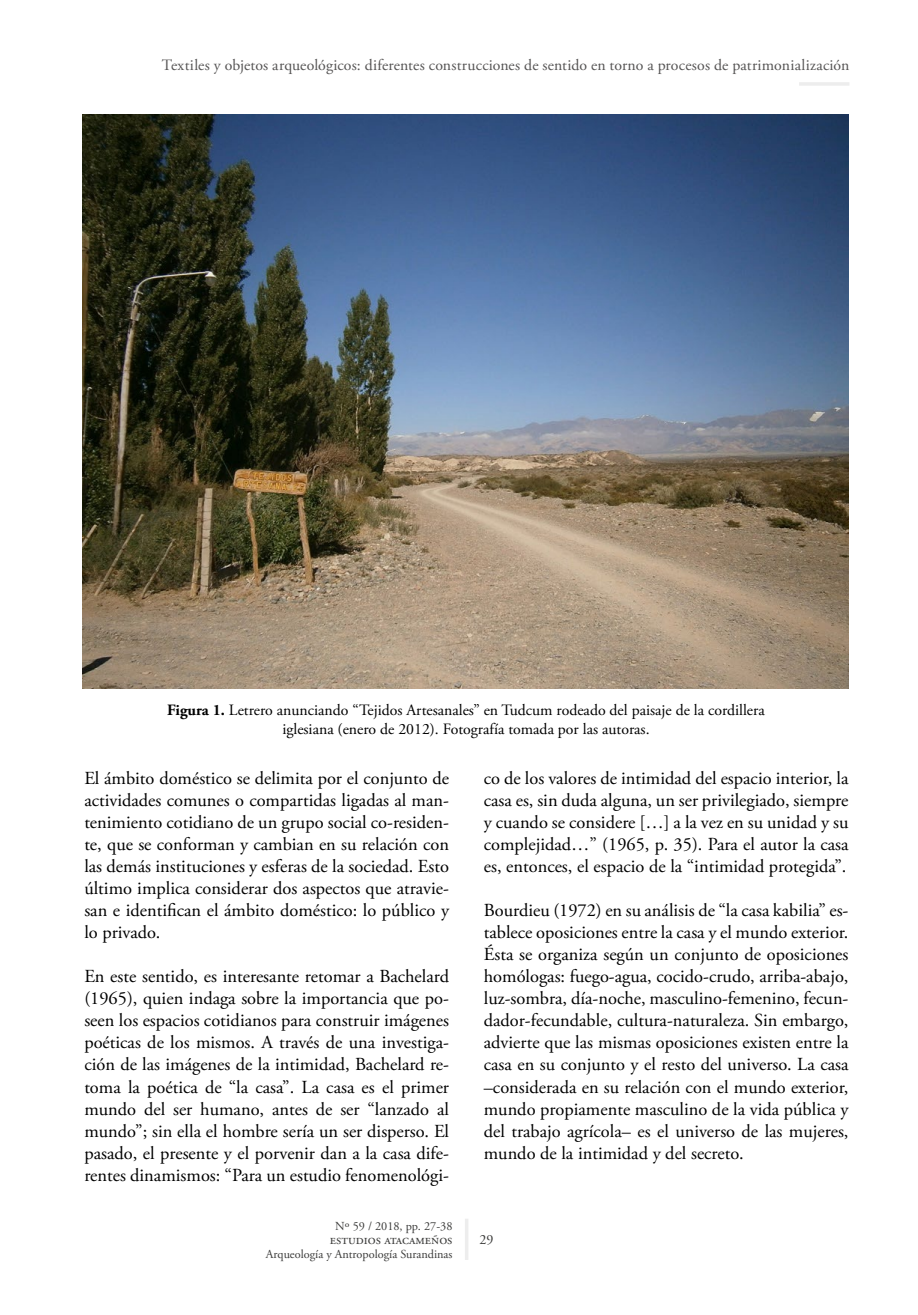
<style>
.page{position:relative;width:918px;height:1315px;background:#fff}
.page>*{position:absolute;margin:0;border:0;box-sizing:border-box;transform-origin:0 0}
.t1{font:18.38px/22.1px "Adobe Garamond Pro";color:#000;text-align:justify}
.t2{font:15.75px/19.2px "Adobe Garamond Pro";color:#000;text-align:center}
.t3{font:15.75px "Adobe Garamond Pro";letter-spacing:.01em;color:#555454}
.t4{font:14px "Adobe Garamond Pro";color:#3c3c3b}
.t5{font:12.25px "Adobe Garamond Pro";color:#3c3c3b}
.s1{font-weight:700}
</style>
<div class="page">
<hr style="left:799px;top:82px;width:50px;height:4px;background:#ededed">
<hr style="left:465px;top:1218px;width:3px;height:42px;background:#ededed">
<img style="left:83px;top:114px;width:765px;height:574px">
<p class="t3" style="left:162px;top:55px;width:689px">Textiles y objetos arqueológicos: diferentes construcciones de sentido en torno a procesos de patrimonialización</p>
<p class="t2" style="left:167px;top:701px;width:599px"><span class="s1">Figura 1.</span> Letrero anunciando “Tejidos Artesanales” en Tudcum rodeado del paisaje de la cordillera iglesiana (enero de 2012). Fotografía tomada por las autoras.</p>
<p class="t1" style="left:84px;top:767px;width:366px">El ámbito doméstico se delimita por el conjunto de actividades comunes o compartidas ligadas al man&shy;tenimiento cotidiano de un grupo social co-residen&shy;te, que se conforman y cambian en su relación con las demás instituciones y esferas de la sociedad. Esto último implica considerar dos aspectos que atravie&shy;san e identifican el ámbito doméstico: lo público y lo privado.</p>
<p class="t1" style="left:84px;top:966px;width:366px">En este sentido, es interesante retomar a Bachelard (1965), quien indaga sobre la importancia que po&shy;seen los espacios cotidianos para construir imágenes poéticas de los mismos. A través de una investiga&shy;ción de las imágenes de la intimidad, Bachelard re&shy;toma la poética de “la casa”. La casa es el primer mundo del ser humano, antes de ser “lanzado al mundo”; sin ella el hombre sería un ser disperso. El pasado, el presente y el porvenir dan a la casa dife&shy;rentes dinamismos: “Para un estudio fenomenológi-</p>
<p class="t5" style="left:335px;top:1218px;width:119px">Nº 59 / 2018, pp. 27-38</p>
<p class="t4" style="left:330px;top:1231px;width:124px">estudios atacameños</p>
<p class="t5" style="left:266px;top:1246px;width:188px">Arqueología y Antropología Surandinas</p>
<p class="t1" style="left:484px;top:767px;width:366px">co de los valores de intimidad del espacio interior, la casa es, sin duda alguna, un ser privilegiado, siempre y cuando se considere […] a la vez en su unidad y su complejidad…” (1965, p. 35). Para el autor la casa es, entonces, el espacio de la “intimidad protegida”.</p>
<p class="t1" style="left:484px;top:900px;width:366px">Bourdieu (1972) en su análisis de “la casa kabilia” es&shy;tablece oposiciones entre la casa y el mundo exterior.<br>Ésta se organiza según un conjunto de oposiciones homólogas: fuego-agua, cocido-crudo, arriba-abajo, luz-sombra, día-noche, masculino-femenino, fecun&shy;dador-fecundable, cultura-naturaleza. Sin embargo, advierte que las mismas oposiciones existen entre la casa en su conjunto y el resto del universo. La casa –considerada en su relación con el mundo exterior, mundo propiamente masculino de la vida pública y del trabajo agrícola– es el universo de las mujeres, mundo de la intimidad y del secreto.</p>
<p class="t4" style="left:479px;top:1231px;width:15px">29</p>
</div>
